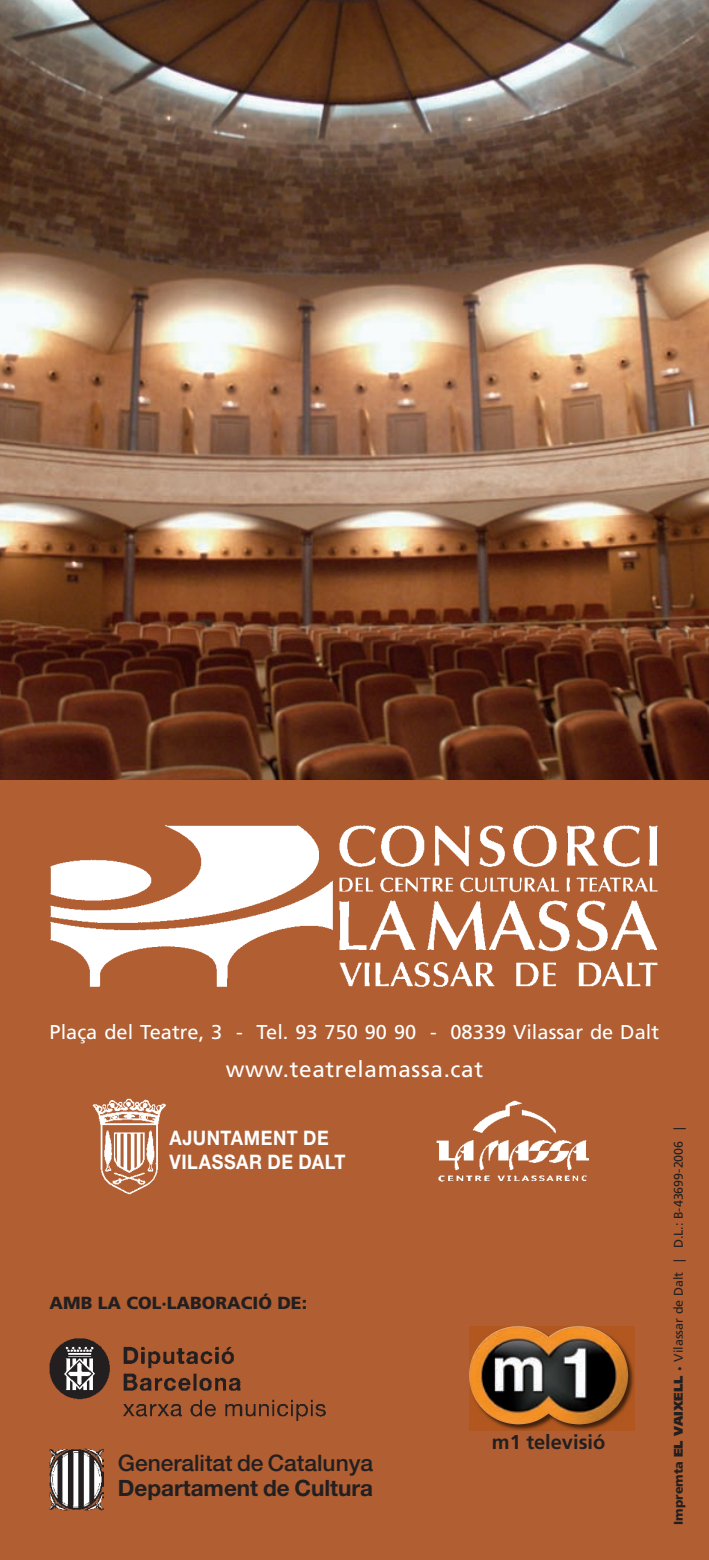
<style>
.page{position:relative;width:709px;height:1560px;background:#fff}
.page>*{position:absolute;margin:0;border:0;box-sizing:border-box;transform-origin:0 0}
.t1{font:500 22.75px "Helvetica Neue LT Std";color:#231f20}
.t2{font:22.5px "Frutiger LT Std";letter-spacing:.03em;color:#fff}
.t3{font:700 22.5px "Helvetica Neue LT Std";color:#231f20}
.t4{font:20px "Frutiger LT Std";color:#fff}
.t5{font:700 20px/24px "Helvetica Neue LT Std";letter-spacing:.03em;color:#fff;scale:.9 1}
.t6{font:700 20px "Frutiger LT Std";color:#231f20}
.t7{font:900 17.5px "Frutiger LT Std";color:#231f20}
.t8{font:12.5px "Frutiger LT Std";color:#231f20}
.s1{font-weight:900}
</style>
<div class="page">
<div style="left:0;top:779px;width:709px;height:780px;background:#b05e32"></div>
<img style="left:437px;top:1100px;width:151px;height:82px">
<img style="left:92px;top:1098px;width:74px;height:96px">
<img style="left:0;top:0;width:709px;height:780px">
<img style="left:50px;top:1448px;width:53px;height:61px">
<img style="left:50px;top:1338px;width:276px;height:83px">
<img style="left:50px;top:825px;width:608px;height:162px">
<img style="left:469px;top:1326px;width:166px;height:104px">
<img style="left:490px;top:1326px;width:89px;height:10px">
<h3 class="t4" style="left:50px;top:1020px;width:611px">Plaça del Teatre, 3 - Tel. 93 750 90 90 - 08339 Vilassar de Dalt</h3>
<h2 class="t2" style="left:226px;top:1055px;width:259px">www.teatrelamassa.cat</h2>
<h3 class="t5" style="left:169px;top:1124px;width:197px">AJUNTAMENT DE<br>VILASSAR DE DALT</h3>
<p class="t8" style="left:671px;top:1524px;width:399px;rotate:-90deg"><span class="s1">Impremta</span> <span class="s1">EL VAIXELL ·</span> Vilassar de Dalt | D.L.: B-43699-2006 |</p>
<h3 class="t7" style="left:50px;top:1292px;width:259px">AMB LA COL·LABORACIÓ DE:</h3>
<h3 class="t6" style="left:492px;top:1430px;width:115px">m1 televisió</h3>
<h1 class="t1" style="left:118px;top:1449px;width:257px">Generalitat de Catalunya</h1>
<h2 class="t3" style="left:118px;top:1474px;width:257px">Departament de Cultura</h2>
</div>
